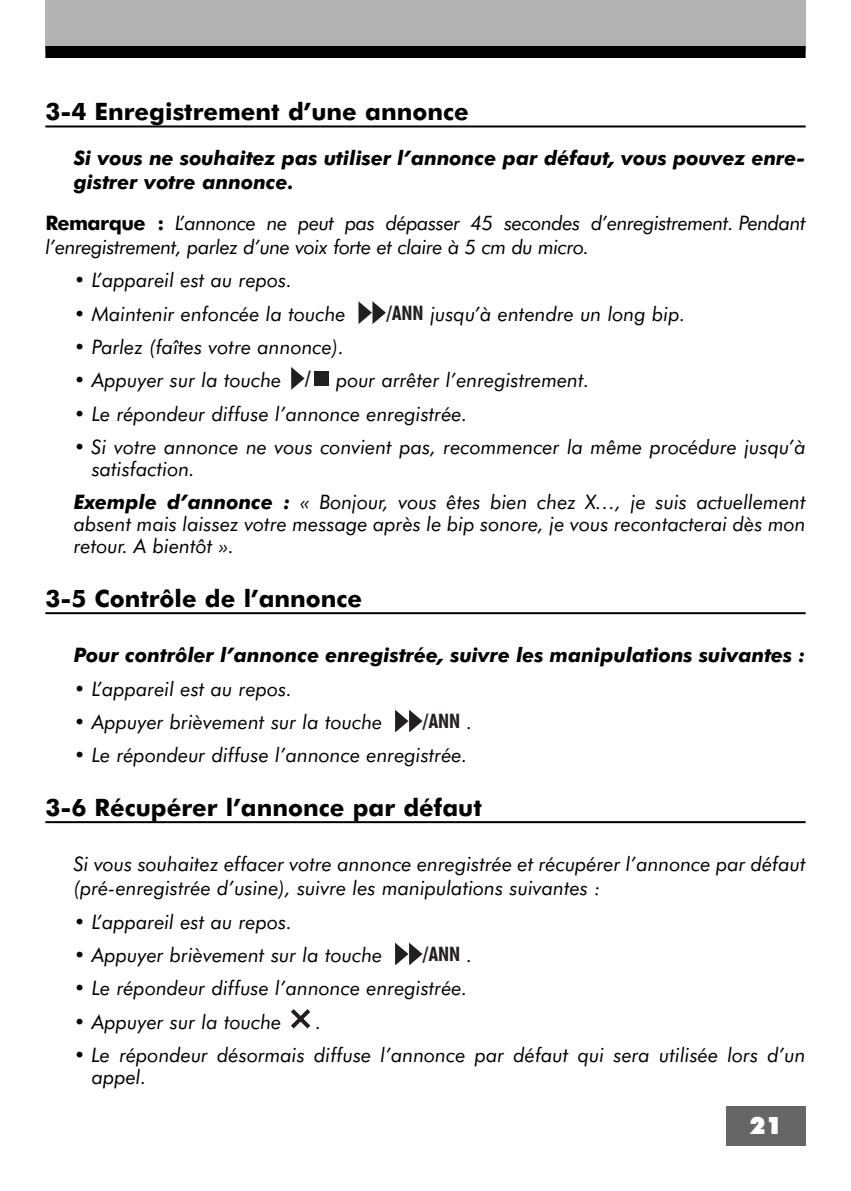
<style>
.page{position:relative;width:851px;height:1191px;background:#fff}
.page>*{position:absolute;margin:0;border:0;box-sizing:border-box;transform-origin:0 0}
.t1{font:700 24px "Futura BT";color:#000}
.t2{font:900 24px "Futura BT";color:#fff}
.t3{font:italic 20px/22px "Futura BT";color:#000}
.t4{font:italic 700 20px/24px "Futura BT";color:#000}
.t5{font:italic 20px/24px "Futura BT";letter-spacing:-.025em;color:#000}
.t6{font:700 condensed 20px "Futura BT";color:#231f20}
.t7{font:700 18px "Futura BT";color:#231f20}
.s1{font-weight:700;font-style:normal}
.s2{font-weight:700;font-style:normal;font-stretch:condensed;color:#231f20}
.s3{font-weight:700}
.s4{font-weight:400;font-style:italic;font-stretch:normal;color:#000}
</style>
<div class="page">
<div style="left:45px;top:0;width:760px;height:51px;background:#b3b3b3"></div>
<div style="left:45px;top:46px;width:760px;height:12px;background:#000"></div>
<div style="left:726px;top:1106px;width:79px;height:39px;background:#666"></div>
<hr style="left:45px;top:125px;width:760px;height:2px;background:#000">
<hr style="left:45px;top:612px;width:760px;height:2px;background:#000">
<hr style="left:45px;top:821px;width:760px;height:2px;background:#000">
<svg style="left:395px;top:942px;width:27px;height:22px"></svg>
<svg style="left:395px;top:709px;width:27px;height:23px"></svg>
<svg style="left:291px;top:367px;width:13px;height:23px"></svg>
<div style="left:314px;top:371px;width:15px;height:15px;background:#231f20"></div>
<svg style="left:358px;top:301px;width:28px;height:22px"></svg>
<p class="t1" style="left:45px;top:102px;width:425px">3-4 Enregistrement d’une annonce</p>
<p class="t4" style="left:74px;top:148px;width:733px">Si vous ne souhaitez pas utiliser l’annonce par défaut, vous pouvez enre&shy;gistrer votre annonce.</p>
<p class="t5" style="left:45px;top:212px;width:761px"><span class="s1">Remarque :</span> L’annonce ne peut pas dépasser 45 secondes d’enregistrement. Pendant l’enregistrement, parlez d’une voix forte et claire à 5 cm du micro.</p>
<p class="t3" style="left:74px;top:271px;width:220px">• L’appareil est au repos.</p>
<p class="t3" style="left:74px;top:304px;width:273px">• Maintenir enfoncée la touche</p>
<p class="t3" style="left:386px;top:304px;width:301px"><span class="s2">/ANN</span> jusqu’à entendre un long bip.</p>
<p class="t3" style="left:74px;top:337px;width:272px">• Parlez (faîtes votre annonce).</p>
<p class="t3" style="left:74px;top:371px;width:209px">• Appuyer sur la touche</p>
<p class="t3" style="left:336px;top:371px;width:255px">pour arrêter l’enregistrement.</p>
<p class="t3" style="left:74px;top:404px;width:395px">• Le répondeur diffuse l’annonce enregistrée.</p>
<p class="t3" style="left:92px;top:437px;width:715px;text-indent:-18px">• Si votre annonce ne vous convient pas, recommencer la même procédure jusqu’à satisfaction.</p>
<p class="t3" style="left:74px;top:493px;width:733px;text-align:justify"><span class="s3">Exemple d’annonce :</span> « Bonjour, vous êtes bien chez X…, je suis actuellement absent mais laissez votre message après le bip sonore, je vous recontacterai dès mon retour. A bientôt ».</p>
<p class="t1" style="left:45px;top:588px;width:318px">3-5 Contrôle de l’annonce</p>
<p class="t6" style="left:305px;top:311px;width:39px">/ANN</p>
<p class="t6" style="left:386px;top:363px;width:8px">/</p>
<p class="t6" style="left:305px;top:370px;width:8px">/</p>
<p class="t6" style="left:393px;top:498px;width:47px">MEMO</p>
<p class="t6" style="left:311px;top:505px;width:47px">MEMO</p>
<p class="t7" style="left:279px;top:601px;width:39px">ENR</p>
<p class="t4" style="left:74px;top:645px;width:733px">Pour contrôler l’annonce enregistrée, suivre les manipulations suivantes :</p>
<p class="t3" style="left:74px;top:679px;width:220px">• L’appareil est au repos.</p>
<p class="t3" style="left:74px;top:712px;width:310px">• Appuyer brièvement sur la touche</p>
<p class="t6" style="left:422px;top:713px;width:52px">/ANN <span class="s4">.</span></p>
<p class="t3" style="left:74px;top:746px;width:395px">• Le répondeur diffuse l’annonce enregistrée.</p>
<p class="t1" style="left:45px;top:797px;width:438px">3-6 Récupérer l’annonce par défaut</p>
<p class="t3" style="left:74px;top:854px;width:733px;line-height:24px">Si vous souhaitez effacer votre annonce enregistrée et récupérer l’annonce par défaut (pré-enregistrée d’usine), suivre les manipulations suivantes :</p>
<p class="t3" style="left:74px;top:912px;width:220px">• L’appareil est au repos.</p>
<p class="t3" style="left:74px;top:945px;width:310px">• Appuyer brièvement sur la touche</p>
<p class="t6" style="left:422px;top:946px;width:52px">/ANN <span class="s4">.</span></p>
<p class="t3" style="left:74px;top:979px;width:395px">• Le répondeur diffuse l’annonce enregistrée.</p>
<p class="t3" style="left:74px;top:1012px;width:209px">• Appuyer sur la touche</p>
<p class="t6" style="left:425px;top:944px;width:54px">/MEMO</p>
<p class="t3" style="left:316px;top:1012px;width:7px">.</p>
<p class="t3" style="left:92px;top:1045px;width:715px;text-indent:-18px">• Le répondeur désormais diffuse l’annonce par défaut qui sera utilisée lors d’un appel.</p>
<p class="t2" style="left:749px;top:1115px;width:34px">21</p>
</div>
